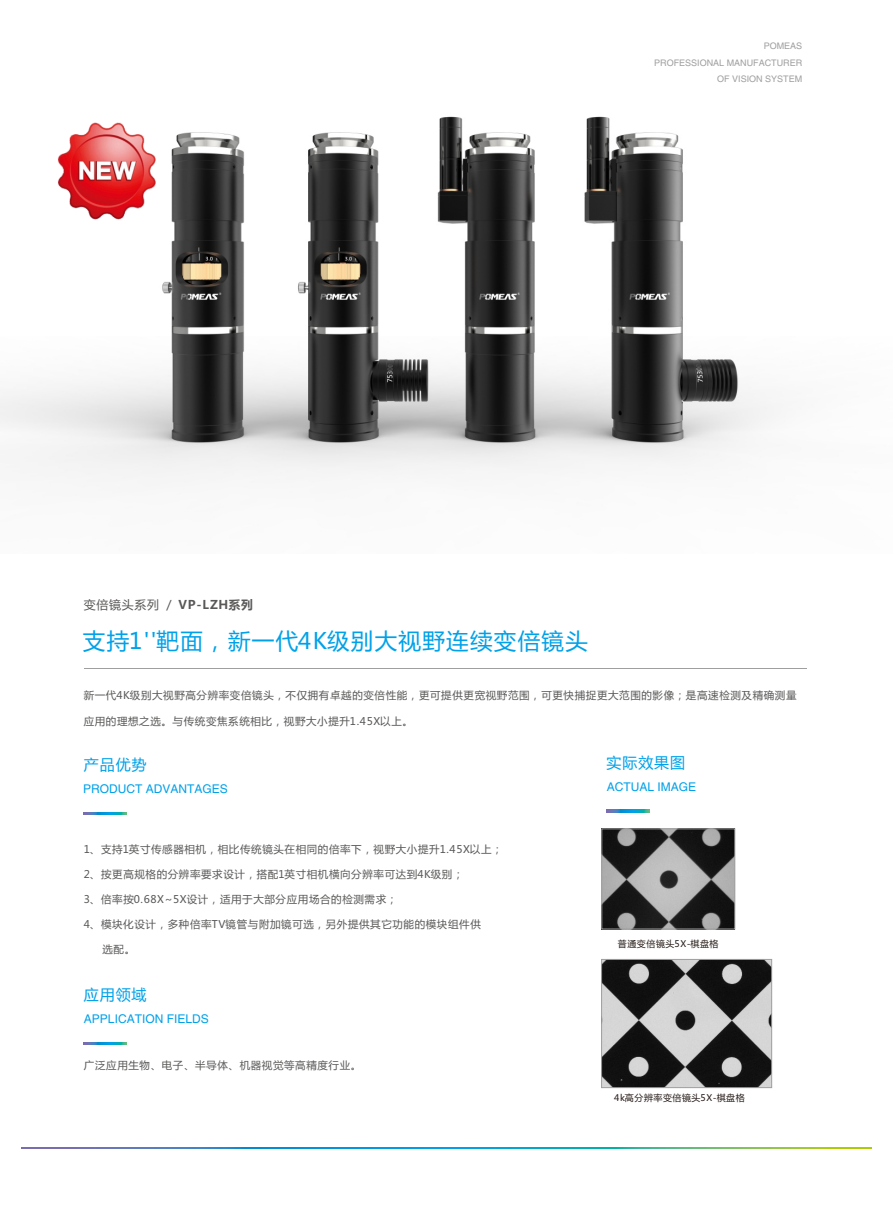
<style>
.page{position:relative;width:893px;height:1212px;background:#fff}
.page>*{position:absolute;margin:0;border:0;box-sizing:border-box;transform-origin:0 0}
.t1{font:22.5px "Microsoft Ya Hei";letter-spacing:.06em;color:#00a1e9}
.t2{font:15px "Microsoft Ya Hei";letter-spacing:.06em;color:#00a1e9}
.t3{font:12px "Helvetica";color:#00a1e9}
.t4{font:700 12px "Microsoft Ya Hei";letter-spacing:.06em;color:#595857}
.t5{font:10.5px "Microsoft Ya Hei";letter-spacing:.06em;color:#595857}
.t6{font:9px/16.4px "Helvetica";color:#9f9fa0;text-align:right}
.t7{font:9px "Microsoft Ya Hei";letter-spacing:.06em;color:#231916}
.s1{font-weight:400}
</style>
<div class="page">
<img style="left:0;top:116px;width:782px;height:364px">
<hr style="left:84px;top:668px;width:723px;height:1px;background:#9f9fa0">
<svg style="left:84px;top:1042px;width:42px;height:3px"></svg>
<svg style="left:84px;top:813px;width:42px;height:2px"></svg>
<img style="left:54px;top:116px;width:108px;height:113px">
<svg style="left:607px;top:810px;width:42px;height:2px"></svg>
<img style="left:603px;top:961px;width:167px;height:125px">
<img style="left:604px;top:831px;width:129px;height:96px">
<div style="left:602px;top:829px;width:133px;height:100px;border:1px solid #9f9fa0"></div>
<div style="left:601px;top:959px;width:171px;height:129px;border:1px solid #9f9fa0"></div>
<svg style="left:21px;top:1147px;width:851px;height:1px"></svg>
<p class="t6" style="left:654px;top:39px;width:150px">POMEAS<br>PROFESSIONAL MANUFACTURER<br>OF VISION SYSTEM</p>
<p class="t4" style="left:84px;top:599px;width:171px"><span class="s1">变倍镜头系列 /</span> VP-LZH系列</p>
<h1 class="t1" style="left:83px;top:631px;width:507px">支持1''靶面，新一代4K级别大视野连续变倍镜头</h1>
<p class="t5" style="left:84px;top:690px;width:714px">新一代4K级别大视野高分辨率变倍镜头，不仅拥有卓越的变倍性能，更可提供更宽视野范围，可更快捕捉更大范围的影像；是高速检测及精确测量</p>
<p class="t5" style="left:84px;top:716px;width:331px">应用的理想之选。与传统变焦系统相比，视野大小提升1.45X以上。</p>
<h2 class="t2" style="left:84px;top:758px;width:64px">产品优势</h2>
<p class="t3" style="left:83px;top:784px;width:146px">PRODUCT ADVANTAGES</p>
<p class="t5" style="left:84px;top:845px;width:420px">1、支持1英寸传感器相机，相比传统镜头在相同的倍率下，视野大小提升1.45X以上；</p>
<p class="t5" style="left:84px;top:869px;width:381px">2、按更高规格的分辨率要求设计，搭配1英寸相机横向分辨率可达到4K级别；</p>
<p class="t5" style="left:84px;top:894px;width:315px">3、倍率按0.68X~5X设计，适用于大部分应用场合的检测需求；</p>
<p class="t5" style="left:84px;top:919px;width:398px">4、模块化设计，多种倍率TV镜管与附加镜可选，另外提供其它功能的模块组件供</p>
<p class="t5" style="left:102px;top:944px;width:34px">选配。</p>
<h2 class="t2" style="left:84px;top:988px;width:64px">应用领域</h2>
<p class="t3" style="left:84px;top:1014px;width:126px">APPLICATION FIELDS</p>
<p class="t5" style="left:84px;top:1060px;width:279px">广泛应用生物、电子、半导体、机器视觉等高精度行业。</p>
<h2 class="t2" style="left:607px;top:755px;width:80px">实际效果图</h2>
<p class="t3" style="left:607px;top:782px;width:91px">ACTUAL IMAGE</p>
<p class="t7" style="left:618px;top:940px;width:102px">普通变倍镜头5X-棋盘格</p>
<p class="t7" style="left:614px;top:1094px;width:132px">4k高分辨率变倍镜头5X-棋盘格</p>
</div>
